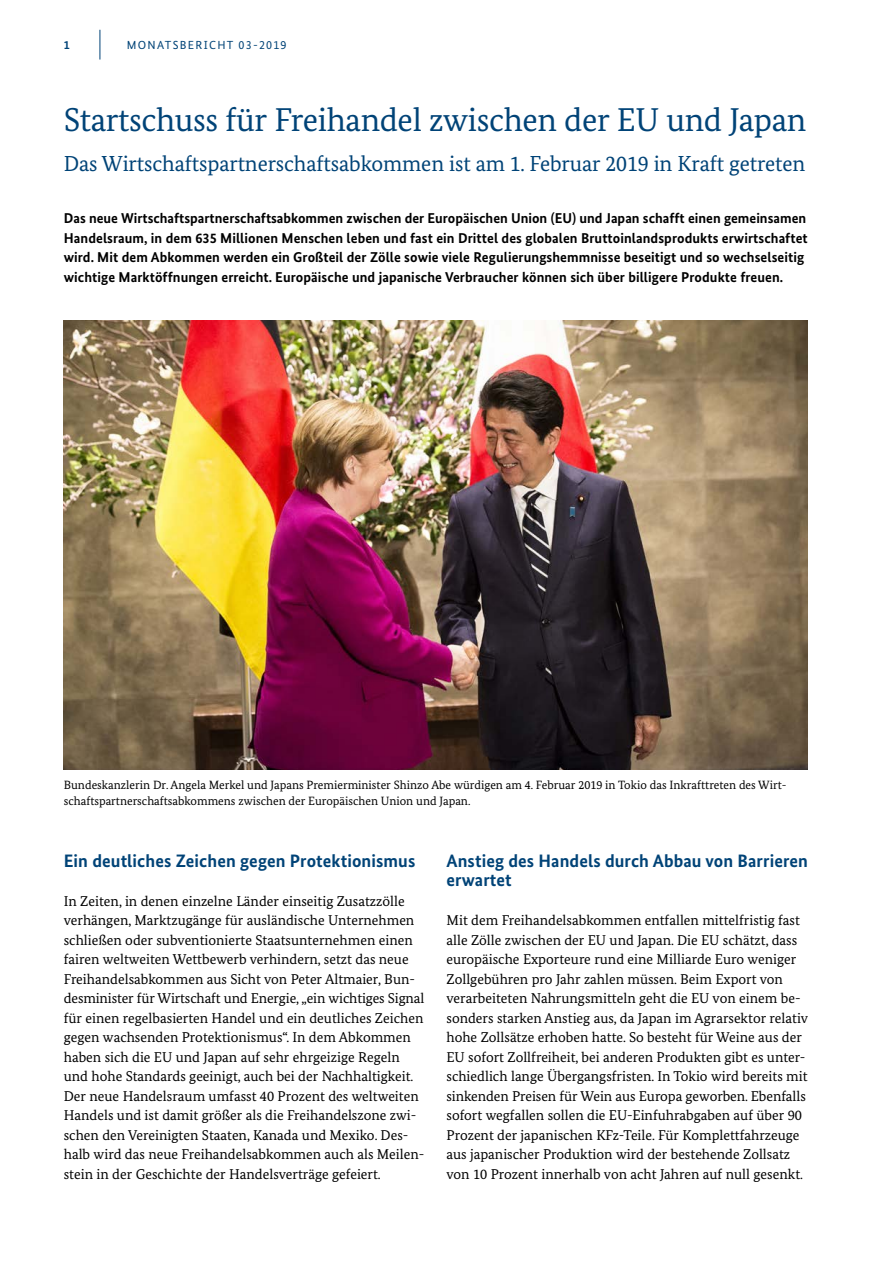
<style>
.page{position:relative;width:893px;height:1263px;background:#fff}
.page>*{position:absolute;margin:0;border:0;box-sizing:border-box;transform-origin:0 0}
.t1{font:33px "Bundes Serif";letter-spacing:-.01em;color:#004377}
.t2{font:21.75px "Bundes Serif";letter-spacing:-.005em;color:#004377}
.t3{font:700 18px/19.5px "Bundes Sans";letter-spacing:.005em;color:#004377}
.t4{font:14.25px/19.5px "Bundes Serif";color:#000}
.t5{font:700 14.25px/19.5px "Bundes Sans";letter-spacing:.005em;color:#000}
.t6{font:12px/15.8px "Bundes Serif";color:#000}
.t7{font:700 12px "Bundes Sans";color:#004377}
.t8{font:11.7px "Bundes Sans";letter-spacing:.11em;color:#004377}
.s1{font-size:12px}
</style>
<div class="page">
<hr style="left:100px;top:30px;width:1px;height:30px;background:#004377">
<img style="left:64px;top:321px;width:744px;height:448px">
<p class="t7" style="left:64px;top:38px;width:7px">1</p>
<p class="t8" style="left:127px;top:38px;width:161px">MONATSBERICHT <span class="s1">03-2019</span></p>
<h3 class="t1" style="left:64px;top:100px;width:744px">Startschuss für Freihandel zwischen der EU und Japan</h3>
<p class="t2" style="left:64px;top:150px;width:743px">Das Wirtschaftspartnerschaftsabkommen ist am 1. Februar 2019 in Kraft getreten</p>
<p class="t5" style="left:64px;top:209px;width:745px">Das neue Wirtschaftspartnerschaftsabkommen zwischen der Europäischen Union (EU) und Japan schafft einen gemeinsamen Handelsraum, in dem 635 Millionen Menschen leben und fast ein Drittel des globalen Bruttoinlandsprodukts erwirtschaftet wird. Mit dem Abkommen werden ein Großteil der Zölle sowie viele Regulierungshemmnisse beseitigt und so wechselseitig wichtige Marktöffnungen erreicht. Europäische und japanische Verbraucher können sich über billigere Produkte freuen.</p>
<p class="t6" style="left:64px;top:777px;width:724px">Bundeskanzlerin Dr. Angela Merkel und Japans Premierminister Shinzo Abe würdigen am 4. Februar 2019 in Tokio das Inkrafttreten des Wirt&shy;schaftspartnerschaftsabkommens zwischen der Europäischen Union und Japan.</p>
<h4 class="t3" style="left:64px;top:851px;width:353px">Ein deutliches Zeichen gegen Protektionismus</h4>
<p class="t4" style="left:64px;top:891px;width:362px">In Zeiten, in denen einzelne Länder einseitig Zusatzzölle verhängen, Marktzugänge für ausländische Unternehmen schließen oder subventionierte Staatsunternehmen einen fairen weltweiten Wettbewerb verhindern, setzt das neue Freihandelsabkommen aus Sicht von Peter Altmaier, Bun&shy;desminister für Wirtschaft und Energie, „ein wichtiges Signal für einen regelbasierten Handel und ein deutliches Zeichen gegen wachsenden Protektionismus“. In dem Abkommen haben sich die EU und Japan auf sehr ehrgeizige Regeln und hohe Standards geeinigt, auch bei der Nachhaltigkeit.<br>Der neue Handelsraum umfasst 40 Prozent des weltweiten Handels und ist damit größer als die Freihandelszone zwi&shy;schen den Vereinigten Staaten, Kanada und Mexiko. Des&shy;halb wird das neue Freihandelsabkommen auch als Meilen&shy;stein in der Geschichte der Handelsverträge gefeiert.</p>
<h4 class="t3" style="left:446px;top:851px;width:363px">Anstieg des Handels durch Abbau von Barrieren erwartet</h4>
<p class="t4" style="left:446px;top:911px;width:363px">Mit dem Freihandelsabkommen entfallen mittelfristig fast alle Zölle zwischen der EU und Japan. Die EU schätzt, dass europäische Exporteure rund eine Milliarde Euro weniger Zollgebühren pro Jahr zahlen müssen. Beim Export von verarbeiteten Nahrungsmitteln geht die EU von einem be&shy;sonders starken Anstieg aus, da Japan im Agrarsektor relativ hohe Zollsätze erhoben hatte. So besteht für Weine aus der EU sofort Zollfreiheit, bei anderen Produkten gibt es unter&shy;schiedlich lange Übergangsfristen. In Tokio wird bereits mit sinkenden Preisen für Wein aus Europa geworben. Ebenfalls sofort wegfallen sollen die EU-Einfuhrabgaben auf über 90<br>Prozent der japanischen KFz-Teile. Für Komplettfahrzeuge aus japanischer Produktion wird der bestehende Zollsatz von 10 Prozent innerhalb von acht Jahren auf null gesenkt.</p>
</div>
